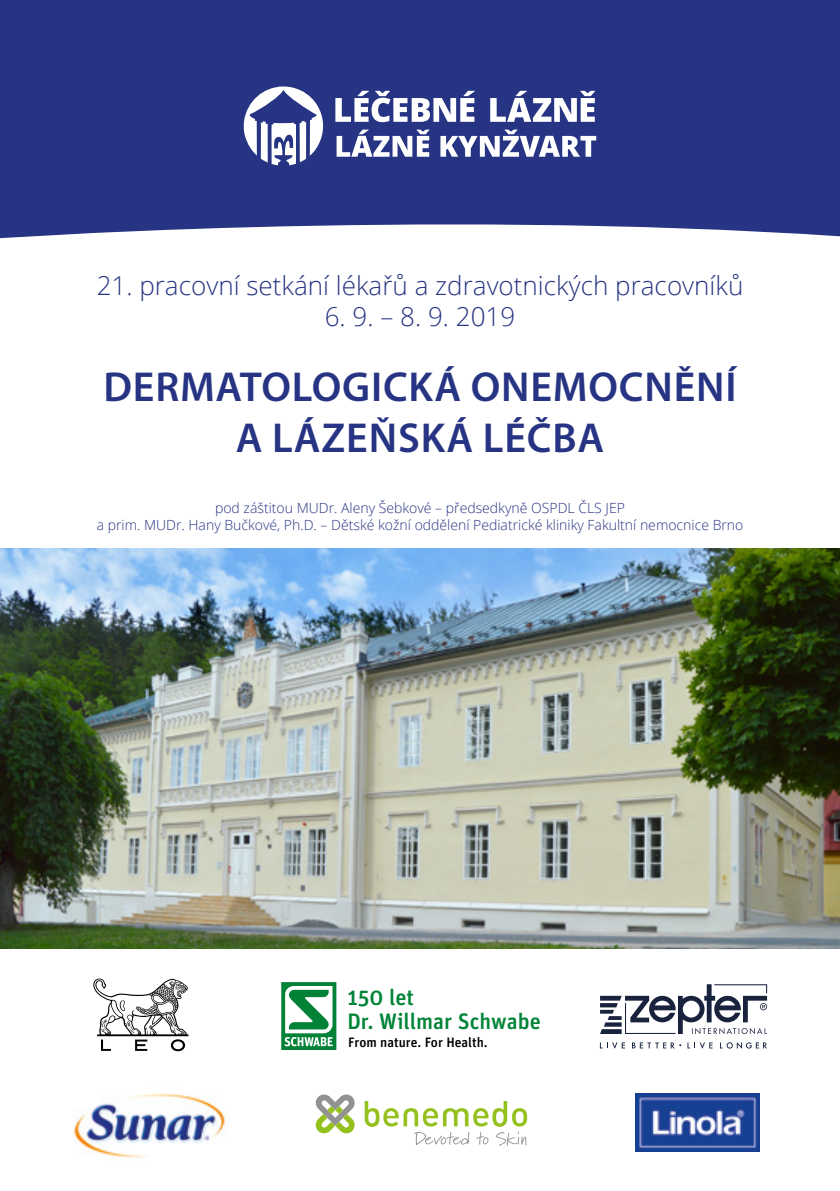
<style>
.page{position:relative;width:840px;height:1191px;background:#fff}
.page>*{position:absolute;margin:0;border:0;box-sizing:border-box;transform-origin:0 0}
.t1{font:600 42px "Myriad Pro";letter-spacing:.02em;color:#273483}
.t2{font:300 26px "Open Sans";color:#273483}
.t3{font:500 22.4px/23.8px "Unit Pro";color:#008438}
.t4{font:300 14px "Open Sans";color:#273483}
.t5{font:500 13.6px "Unit Pro";color:#000}
</style>
<div class="page">
<img style="left:0;top:548px;width:839px;height:400px">
<div style="left:0;top:0;width:839px;height:239px;background:#273483"></div>
<svg style="left:243px;top:86px;width:81px;height:79px"></svg>
<svg style="left:335px;top:91px;width:139px;height:31px"></svg>
<svg style="left:490px;top:91px;width:104px;height:31px"></svg>
<svg style="left:336px;top:130px;width:93px;height:27px"></svg>
<svg style="left:440px;top:130px;width:156px;height:27px"></svg>
<svg style="left:315px;top:1094px;width:40px;height:40px"></svg>
<svg style="left:364px;top:1101px;width:163px;height:44px"></svg>
<img style="left:635px;top:1093px;width:124px;height:58px">
<svg style="left:93px;top:978px;width:95px;height:73px"></svg>
<svg style="left:281px;top:982px;width:55px;height:68px"></svg>
<img style="left:74px;top:1093px;width:152px;height:65px">
<svg style="left:600px;top:984px;width:166px;height:50px"></svg>
<svg style="left:632px;top:1042px;width:49px;height:6px"></svg>
<svg style="left:599px;top:1042px;width:25px;height:6px"></svg>
<svg style="left:720px;top:1042px;width:46px;height:6px"></svg>
<svg style="left:687px;top:1042px;width:25px;height:6px"></svg>
<p class="t2" style="left:97px;top:268px;width:647px">21. pracovní setkání lékařů a zdravotnických pracovníků</p>
<p class="t2" style="left:324px;top:299px;width:192px">6. 9. – 8. 9. 2019</p>
<p class="t1" style="left:103px;top:360px;width:634px">DERMATOLOGICKÁ ONEMOCNĚNÍ</p>
<p class="t1" style="left:236px;top:411px;width:369px">A LÁZEŇSKÁ LÉČBA</p>
<p class="t4" style="left:215px;top:499px;width:411px">pod záštitou MUDr. Aleny Šebkové – předsedkyně OSPDL ČLS JEP</p>
<p class="t4" style="left:97px;top:515px;width:648px">a prim. MUDr. Hany Bučkové, Ph.D. – Dětské kožní oddělení Pediatrické kliniky Fakultní nemocnice Brno</p>
<p class="t3" style="left:347px;top:984px;width:195px">150 let<br>Dr. Willmar Schwabe</p>
<p class="t5" style="left:348px;top:1032px;width:141px">From nature. For Health.</p>
</div>
